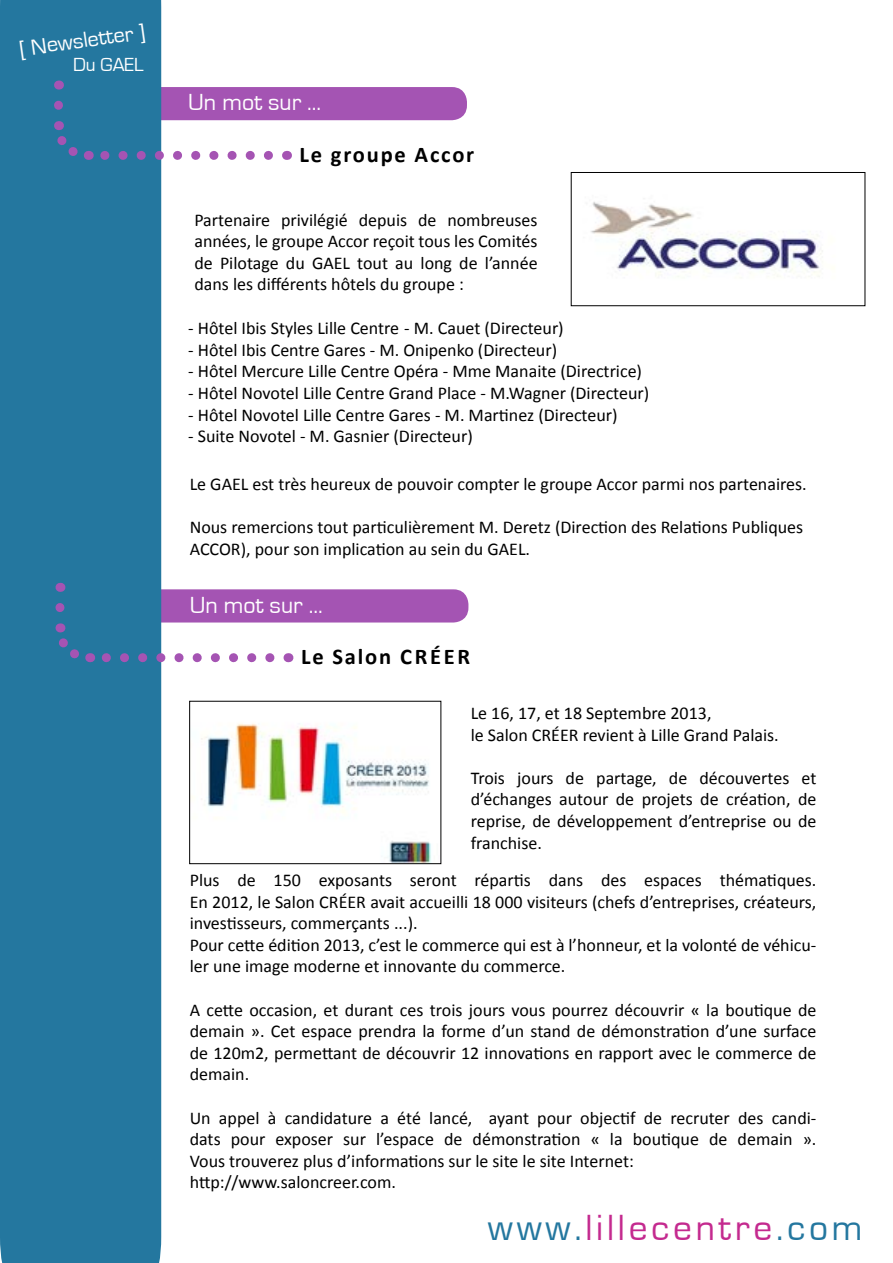
<style>
.page{position:relative;width:893px;height:1263px;background:#fff}
.page>*{position:absolute;margin:0;border:0;box-sizing:border-box;transform-origin:0 0}
.t1{font:37.5px "Eurostile";letter-spacing:.1em;color:#c42a8f}
.t2{font:24px "Eurostile";color:#fff}
.t3{font:700 22.5px "Calibri";letter-spacing:.08em;color:#000}
.t4{font:22.5px "Eurostile";color:#fff}
.t5{font:19.5px "Eurostile";color:#fff}
.t6{font:18px/21.6px "Calibri";color:#000}
.s1{color:#24779f}
</style>
<div class="page">
<div style="left:101px;top:589px;width:367px;height:33px;background:#a454b3;border-radius:15px"></div>
<div style="left:100px;top:87px;width:367px;height:33px;background:#a454b3;border-radius:15px"></div>
<div style="left:0;top:0;width:161px;height:1263px;background:#24779f"></div>
<svg style="left:97px;top:151px;width:171px;height:9px"></svg>
<svg style="left:49px;top:121px;width:40px;height:43px;background:#3572a1"></svg>
<svg style="left:54px;top:81px;width:9px;height:24px"></svg>
<img style="left:590px;top:202px;width:233px;height:75px">
<div style="left:571px;top:172px;width:294px;height:134px;border:1px solid #000"></div>
<svg style="left:99px;top:653px;width:171px;height:9px"></svg>
<svg style="left:50px;top:623px;width:41px;height:43px;background:#3572a1"></svg>
<svg style="left:55px;top:583px;width:9px;height:25px"></svg>
<img style="left:201px;top:723px;width:230px;height:139px">
<div style="left:189px;top:701px;width:252px;height:163px;border:1px solid #000"></div>
<p class="t4" style="left:18px;top:37px;width:128px;rotate:-8deg">[ Newsletter ]</p>
<p class="t5" style="left:73px;top:54px;width:72px">Du GAEL</p>
<h2 class="t2" style="left:188px;top:89px;width:135px">Un mot sur ...</h2>
<p class="t3" style="left:300px;top:140px;width:176px">Le groupe Accor</p>
<p class="t6" style="left:194px;top:209px;width:345px;text-align:justify">Partenaire privilégié depuis de nombreuses années, le groupe Accor reçoit tous les Comités de Pilotage du GAEL tout au long de l’année dans les différents hôtels du groupe :</p>
<p class="t6" style="left:188px;top:318px;width:377px">- Hôtel Ibis Styles Lille Centre - M. Cauet (Directeur)</p>
<p class="t6" style="left:188px;top:339px;width:370px">- Hôtel Ibis Centre Gares - M. Onipenko (Directeur)</p>
<p class="t6" style="left:188px;top:361px;width:455px">- Hôtel Mercure Lille Centre Opéra - Mme Manaite (Directrice)</p>
<p class="t6" style="left:188px;top:382px;width:462px">- Hôtel Novotel Lille Centre Grand Place - M.Wagner (Directeur)</p>
<p class="t6" style="left:188px;top:404px;width:431px">- Hôtel Novotel Lille Centre Gares - M. Martinez (Directeur)</p>
<p class="t6" style="left:188px;top:426px;width:286px">- Suite Novotel - M. Gasnier (Directeur)</p>
<p class="t6" style="left:190px;top:473px;width:618px">Le GAEL est très heureux de pouvoir compter le groupe Accor parmi nos partenaires.</p>
<p class="t6" style="left:190px;top:516px;width:615px">Nous remercions tout particulièrement M. Deretz (Direction des Relations Publiques<br>ACCOR), pour son implication au sein du GAEL.</p>
<h2 class="t2" style="left:190px;top:592px;width:135px">Un mot sur ...</h2>
<p class="t3" style="left:301px;top:642px;width:170px">Le Salon Créer</p>
<p class="t6" style="left:471px;top:702px;width:310px">Le 16, 17, et 18 Septembre 2013,<br>le Salon CRÉER revient à Lille Grand Palais.</p>
<p class="t6" style="left:471px;top:767px;width:347px;text-align:justify">Trois jours de partage, de découvertes et d’échanges autour de projets de création, de reprise, de développement d’entreprise ou de franchise.</p>
<p class="t6" style="left:190px;top:869px;width:628px">Plus de 150 exposants seront répartis dans des espaces thématiques.<br>En 2012, le Salon CRÉER avait accueilli 18 000 visiteurs (chefs d’entreprises, créateurs, investisseurs, commerçants ...).<br>Pour cette édition 2013, c’est le commerce qui est à l’honneur, et la volonté de véhicu&shy;ler une image moderne et innovante du commerce.</p>
<p class="t6" style="left:190px;top:999px;width:628px;text-align:justify">A cette occasion, et durant ces trois jours vous pourrez découvrir « la boutique de demain ». Cet espace prendra la forme d’un stand de démonstration d’une surface de 120m2, permettant de découvrir 12 innovations en rapport avec le commerce de demain.</p>
<p class="t6" style="left:190px;top:1107px;width:628px">Un appel à candidature a été lancé, ayant pour objectif de recruter des candi&shy;dats pour exposer sur l’espace de démonstration « la boutique de demain ».<br>Vous trouverez plus d’informations sur le site le site Internet: http://www.saloncreer.com.</p>
<h1 class="t1" style="left:488px;top:1208px;width:377px"><span class="s1">www.</span>lillecentre<span class="s1">.com</span></h1>
</div>
